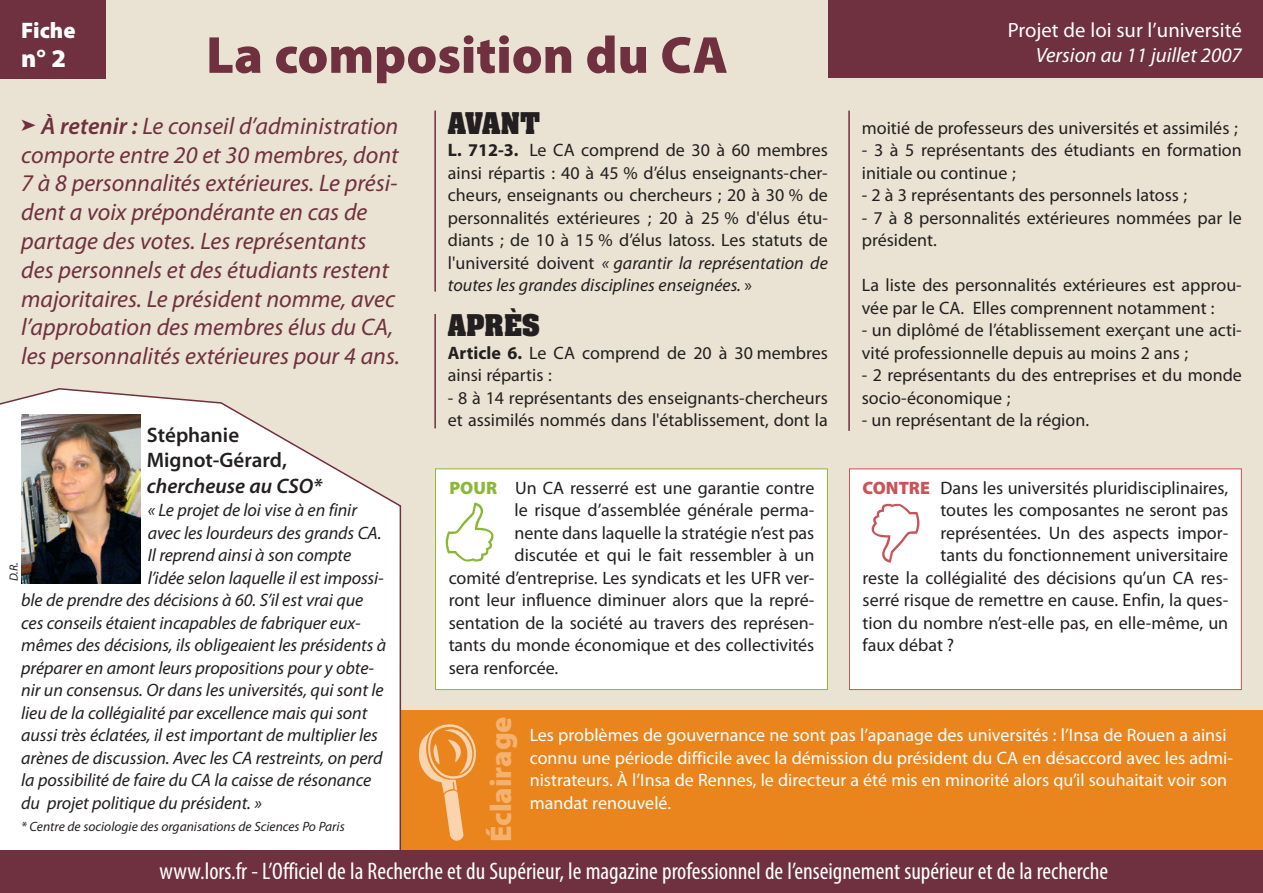
<style>
.page{position:relative;width:1263px;height:893px;background:#eae3d3}
.page>*{position:absolute;margin:0;border:0;box-sizing:border-box;transform-origin:0 0}
.t1{font:900 52.5px "Myriad Pro";color:#6f303f}
.t2{font:900 30px "Myriad Pro";color:#f4b170}
.t3{font:700 25.5px "Aachen Std";color:#231f20}
.t4{font:900 25.5px "Myriad Pro";color:#fff}
.t5{font:italic 24px/28.8px "Myriad Pro";color:#6f303f}
.t6{font:condensed 24px "Myriad Pro";color:#fff}
.t7{font:900 22.5px "Myriad Pro";color:#fff}
.t8{font:600 21px/25.2px "Myriad Pro";color:#231f20}
.t9{font:italic 600 21px "Myriad Pro";color:#231f20}
.t10{font:20.7px "Myriad Pro";color:#fff}
.t11{font:italic 20.7px "Myriad Pro";color:#fff}
.t12{font:18px/22.5px "Myriad Pro";color:#231f20}
.t13{font:italic 18px "Myriad Pro";letter-spacing:-.005em;color:#231f20}
.t14{font:18px/22.5px "Myriad Pro";color:#fff}
.t15{font:italic 13.5px "Myriad Pro";color:#231f20}
.t16{font:italic 12px "Myriad Pro";color:#231f20}
.s1{font-weight:600}
.s2{font-weight:700}
.s3{font-style:italic}
.s4{font-weight:900;color:#8ab836}
.s5{font-weight:900;color:#c95359}
</style>
<div class="page">
<div style="left:399px;top:710px;width:864px;height:174px;background:#ea841d"></div>
<div style="left:828px;top:0;width:435px;height:77px;background:#6f303f"></div>
<div style="left:0;top:0;width:106px;height:78px;background:#6f303f"></div>
<div style="left:435px;top:469px;width:392px;height:221px;background:#fff"></div>
<div style="left:435px;top:468px;width:393px;height:222px;border:1px solid #8ab836"></div>
<div style="left:849px;top:469px;width:392px;height:221px;background:#fff"></div>
<div style="left:849px;top:468px;width:393px;height:222px;border:1px solid #c95359"></div>
<hr style="left:434px;top:111px;width:2px;height:181px;background:#6f303f">
<hr style="left:434px;top:314px;width:2px;height:114px;background:#6f303f">
<hr style="left:848px;top:111px;width:2px;height:320px;background:#6f303f">
<svg style="left:0;top:388px;width:401px;height:462px;background:#fcfbf9"></svg>
<div style="left:0;top:850px;width:1263px;height:43px;background:#6f303f"></div>
<img style="left:22px;top:414px;width:118px;height:170px">
<p class="t7" style="left:21px;top:22px;width:56px">Fiche</p>
<h3 class="t4" style="left:21px;top:49px;width:46px">n° 2</h3>
<h1 class="t1" style="left:206px;top:35px;width:523px">La composition du CA</h1>
<p class="t10" style="left:1008px;top:22px;width:235px">Projet de loi sur l’université</p>
<p class="t11" style="left:1036px;top:47px;width:208px">Version au 11 juillet 2007</p>
<p class="t5" style="left:21px;top:113px;width:380px">➤ <span class="s1">À retenir :</span> Le conseil d’administration comporte entre 20 et 30 membres, dont 7 à 8 personnalités extérieures. Le prési&shy;dent a voix prépondérante en cas de partage des votes. Les représentants des personnels et des étudiants restent majoritaires. Le président nomme, avec l’approbation des membres élus du CA, les personnalités extérieures pour 4 ans.</p>
<p class="t8" style="left:147px;top:424px;width:142px">Stéphanie<br>Mignot-Gérard,</p>
<p class="t9" style="left:147px;top:478px;width:177px">chercheuse au CSO*</p>
<p class="t13" style="left:148px;top:503px;width:211px">« Le projet de loi vise à en finir</p>
<p class="t13" style="left:148px;top:526px;width:235px">avec les lourdeurs des grands CA.</p>
<p class="t13" style="left:148px;top:548px;width:205px">Il reprend ainsi à son compte</p>
<p class="t13" style="left:148px;top:571px;width:238px">l’idée selon laquelle il est impossi-</p>
<p class="t13" style="left:21px;top:593px;width:343px">ble de prendre des décisions à 60. S’il est vrai que</p>
<p class="t13" style="left:21px;top:616px;width:341px">ces conseils étaient incapables de fabriquer eux-</p>
<p class="t13" style="left:21px;top:638px;width:367px">mêmes des décisions, ils obligeaient les présidents à</p>
<p class="t13" style="left:21px;top:661px;width:354px">préparer en amont leurs propositions pour y obte-</p>
<p class="t13" style="left:21px;top:683px;width:364px">nir un consensus. Or dans les universités, qui sont le</p>
<p class="t13" style="left:21px;top:706px;width:348px">lieu de la collégialité par excellence mais qui sont</p>
<p class="t13" style="left:21px;top:728px;width:358px">aussi très éclatées, il est important de multiplier les</p>
<p class="t13" style="left:21px;top:751px;width:363px">arènes de discussion. Avec les CA restreints, on perd</p>
<p class="t13" style="left:21px;top:773px;width:351px">la possibilité de faire du CA la caisse de résonance</p>
<p class="t13" style="left:21px;top:796px;width:242px">du projet politique du président. »</p>
<p class="t15" style="left:21px;top:822px;width:325px">* Centre de sociologie des organisations de Sciences Po Paris</p>
<p class="t16" style="left:9px;top:581px;width:20px;rotate:-90deg">D.R.</p>
<h3 class="t3" style="left:448px;top:110px;width:93px">AVANT</h3>
<p class="t12" style="left:448px;top:140px;width:381px;text-align:justify"><span class="s2">L. 712-3.</span> Le CA comprend de 30 à 60 membres ainsi répartis : 40 à 45 % d’élus enseignants-cher&shy;cheurs, enseignants ou chercheurs ; 20 à 30 % de personnalités extérieures ; 20 à 25 % d'élus étu&shy;diants ; de 10 à 15 % d’élus Iatoss. Les statuts de l'université doivent <span class="s3">« garantir la représentation de toutes les grandes disciplines enseignées.</span> »</p>
<h3 class="t3" style="left:448px;top:313px;width:94px">APRÈS</h3>
<p class="t12" style="left:448px;top:343px;width:381px"><span class="s2">Article 6.</span> Le CA comprend de 20 à 30 membres ainsi répartis :</p>
<p class="t12" style="left:448px;top:388px;width:381px">- 8 à 14 représentants des enseignants-chercheurs et assimilés nommés dans l'établissement, dont la</p>
<p class="t12" style="left:449px;top:478px;width:366px"><span class="s4">POUR</span> Un CA resserré est une garantie contre</p>
<p class="t12" style="left:514px;top:500px;width:301px">le risque d’assemblée générale perma-</p>
<p class="t12" style="left:514px;top:523px;width:301px">nente dans laquelle la stratégie n’est pas</p>
<p class="t12" style="left:514px;top:545px;width:301px">discutée et qui le fait ressembler à un</p>
<p class="t12" style="left:449px;top:568px;width:367px">comité d’entreprise. Les syndicats et les UFR ver-</p>
<p class="t12" style="left:449px;top:590px;width:367px">ront leur influence diminuer alors que la repré-</p>
<p class="t12" style="left:449px;top:613px;width:367px">sentation de la société au travers des représen-</p>
<p class="t12" style="left:449px;top:635px;width:367px">tants du monde économique et des collectivités</p>
<p class="t12" style="left:449px;top:658px;width:111px">sera renforcée.</p>
<p class="t12" style="left:862px;top:118px;width:377px">moitié de professeurs des universités et assimilés ;</p>
<p class="t12" style="left:862px;top:140px;width:381px">- 3 à 5 représentants des étudiants en formation initiale ou continue ;</p>
<p class="t12" style="left:862px;top:185px;width:327px">- 2 à 3 représentants des personnels Iatoss ;</p>
<p class="t12" style="left:862px;top:208px;width:381px">- 7 à 8 personnalités extérieures nommées par le président.</p>
<p class="t12" style="left:862px;top:275px;width:381px">La liste des personnalités extérieures est approu&shy;vée par le CA. Elles comprennent notamment :</p>
<p class="t12" style="left:862px;top:320px;width:381px">- un diplômé de l’établissement exerçant une acti&shy;vité professionnelle depuis au moins 2 ans ;</p>
<p class="t12" style="left:862px;top:365px;width:381px">- 2 représentants du des entreprises et du monde socio-économique ;</p>
<p class="t12" style="left:862px;top:410px;width:229px">- un représentant de la région.</p>
<p class="t12" style="left:862px;top:478px;width:367px"><span class="s5">CONTRE</span> Dans les universités pluridisciplinaires,</p>
<p class="t12" style="left:940px;top:500px;width:289px">toutes les composantes ne seront pas</p>
<p class="t12" style="left:940px;top:523px;width:289px">représentées. Un des aspects impor-</p>
<p class="t12" style="left:940px;top:545px;width:289px">tants du fonctionnement universitaire</p>
<p class="t12" style="left:862px;top:568px;width:367px">reste la collégialité des décisions qu’un CA res-</p>
<p class="t12" style="left:862px;top:590px;width:367px">serré risque de remettre en cause. Enfin, la ques-</p>
<p class="t12" style="left:862px;top:613px;width:367px">tion du nombre n’est-elle pas, en elle-même, un</p>
<p class="t12" style="left:862px;top:635px;width:93px">faux débat ?</p>
<h2 class="t2" style="left:490px;top:842px;width:128px;rotate:-90deg">Éclairage</h2>
<p class="t14" style="left:530px;top:725px;width:705px">Les problèmes de gouvernance ne sont pas l’apanage des universités : l’Insa de Rouen a ainsi connu une période difficile avec la démission du président du CA en désaccord avec les admi&shy;nistrateurs. À l’Insa de Rennes, le directeur a été mis en minorité alors qu’il souhaitait voir son mandat renouvelé.</p>
<h3 class="t6" style="left:159px;top:863px;width:950px">www.lors.fr - L’Officiel de la Recherche et du Supérieur, le magazine professionnel de l’enseignement supérieur et de la recherche</h3>
</div>
